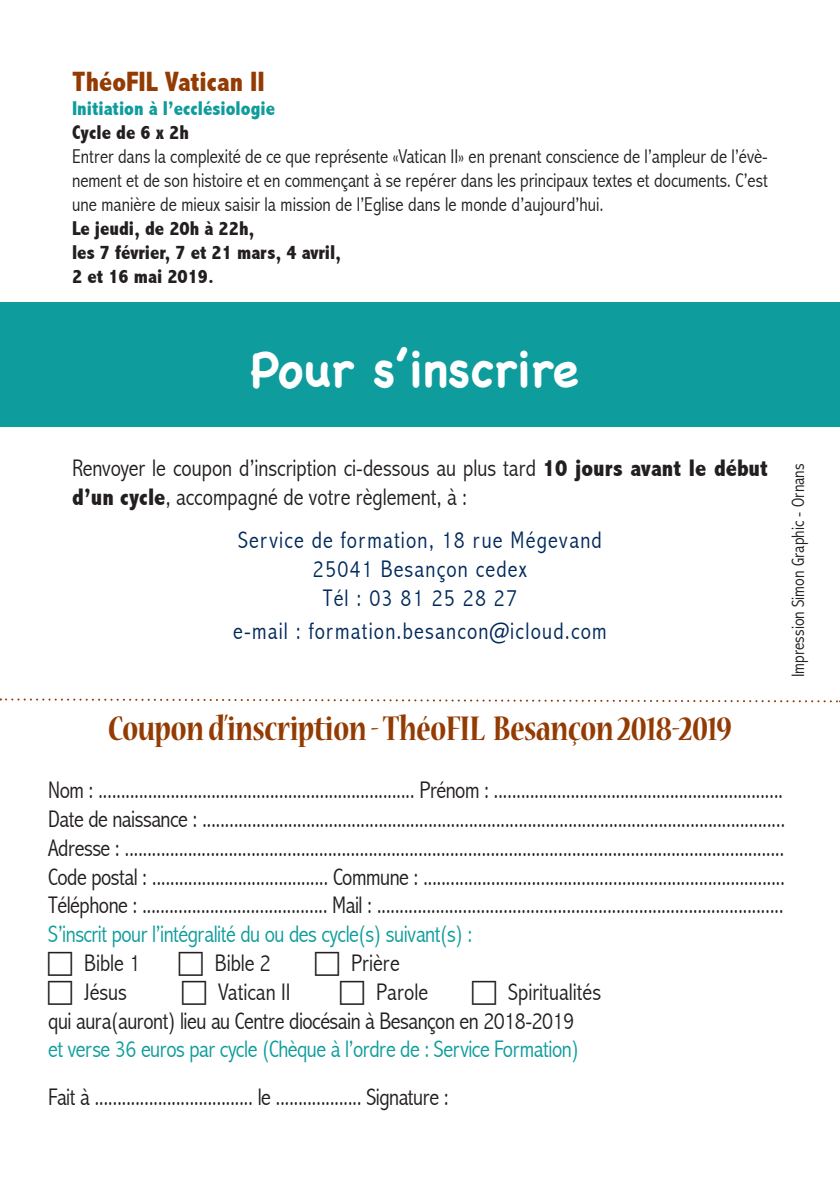
<style>
.page{position:relative;width:840px;height:1191px;background:#fff}
.page>*{position:absolute;margin:0;border:0;box-sizing:border-box;transform-origin:0 0}
.t1{font:700 48px "Chalkboard SE";color:#fff}
.t2{font:700 condensed 38px "Nueva Std";letter-spacing:-.02em;color:#933b03}
.t3{font:800 condensed 28px "Abadi";color:#933b03}
.t4{font:300 condensed 24px/28.8px "Abadi";letter-spacing:-.015em;color:#231f20}
.t5{font:300 condensed 24px "Abadi";letter-spacing:-.02em;color:#0f9c9c}
.t6{font:300 condensed 24px "Abadi";letter-spacing:.05em;color:#00295c}
.t7{font:300 condensed 20px/24px "Abadi";color:#231f20;text-align:justify}
.t8{font:800 condensed 20px "Abadi";color:#231f20}
.t9{font:800 condensed 20px "Abadi";color:#0f9c9c}
.t10{font:300 condensed 18px "Abadi";color:#231f20}
.s1{font-weight:800}
</style>
<div class="page">
<div style="left:0;top:302px;width:839px;height:125px;background:#0f9c9c"></div>
<svg style="left:0;top:698px;width:840px;height:5px"></svg>
<p class="t3" style="left:72px;top:66px;width:194px">ThéoFIL Vatican II</p>
<p class="t9" style="left:72px;top:97px;width:204px">Initiation à l’ecclésiologie</p>
<p class="t8" style="left:72px;top:121px;width:118px">Cycle de 6 x 2h</p>
<p class="t7" style="left:72px;top:145px;width:697px">Entrer dans la complexité de ce que représente «Vatican II» en prenant conscience de l’ampleur de l’évè&shy;nement et de son histoire et en commençant à se repérer dans les principaux textes et documents. C’est une manière de mieux saisir la mission de l’Eglise dans le monde d’aujourd’hui.</p>
<p class="t8" style="left:72px;top:217px;width:184px">Le jeudi, de 20h à 22h,</p>
<p class="t8" style="left:72px;top:241px;width:270px">les 7 février, 7 et 21 mars, 4 avril,</p>
<p class="t8" style="left:72px;top:265px;width:143px">2 et 16 mai 2019.</p>
<p class="t1" style="left:250px;top:341px;width:329px">Pour s’inscrire</p>
<p class="t4" style="left:72px;top:454px;width:697px">Renvoyer le coupon d’inscription ci-dessous au plus tard <span class="s1">10 jours avant le début d’un cycle</span>, accompagné de votre règlement, à :</p>
<p class="t6" style="left:238px;top:526px;width:365px">Service de formation, 18 rue Mégevand</p>
<p class="t6" style="left:313px;top:555px;width:215px">25041 Besançon cedex</p>
<p class="t6" style="left:322px;top:584px;width:196px">Tél : 03 81 25 28 27</p>
<p class="t6" style="left:233px;top:617px;width:375px">e-mail : formation.besancon@icloud.com</p>
<p class="t10" style="left:787px;top:677px;width:215px;rotate:-90deg">Impression Simon Graphic - Ornans</p>
<p class="t2" style="left:108px;top:712px;width:625px">Coupon d’inscription - ThéoFIL Besançon 2018-2019</p>
<p class="t4" style="left:48px;top:775px;width:736px">Nom : ...................................................................... Prénom : ................................................................</p>
<p class="t4" style="left:48px;top:804px;width:738px">Date de naissance : .................................................................................................................................</p>
<p class="t4" style="left:48px;top:833px;width:737px">Adresse : ..................................................................................................................................................</p>
<p class="t4" style="left:48px;top:862px;width:738px">Code postal : ....................................... Commune : ................................................................................</p>
<p class="t4" style="left:48px;top:891px;width:736px">Téléphone : ......................................... Mail : ..........................................................................................</p>
<p class="t5" style="left:48px;top:920px;width:425px">S’inscrit pour l’intégralité du ou des cycle(s) suivant(s) :</p>
<p class="t4" style="left:84px;top:948px;width:58px">Bible 1</p>
<p class="t4" style="left:215px;top:948px;width:58px">Bible 2</p>
<p class="t4" style="left:351px;top:948px;width:50px">Prière</p>
<p class="t4" style="left:84px;top:977px;width:44px">Jésus</p>
<p class="t4" style="left:218px;top:977px;width:74px">Vatican II</p>
<p class="t4" style="left:376px;top:977px;width:53px">Parole</p>
<p class="t4" style="left:508px;top:977px;width:94px">Spiritualités</p>
<p class="t4" style="left:48px;top:1006px;width:527px">qui aura(auront) lieu au Centre diocésain à Besançon en 2018-2019</p>
<p class="t5" style="left:48px;top:1035px;width:532px">et verse 36 euros par cycle (Chèque à l’ordre de : Service Formation)</p>
<p class="t4" style="left:48px;top:1083px;width:402px">Fait à ................................... le ................... Signature :</p>
</div>
